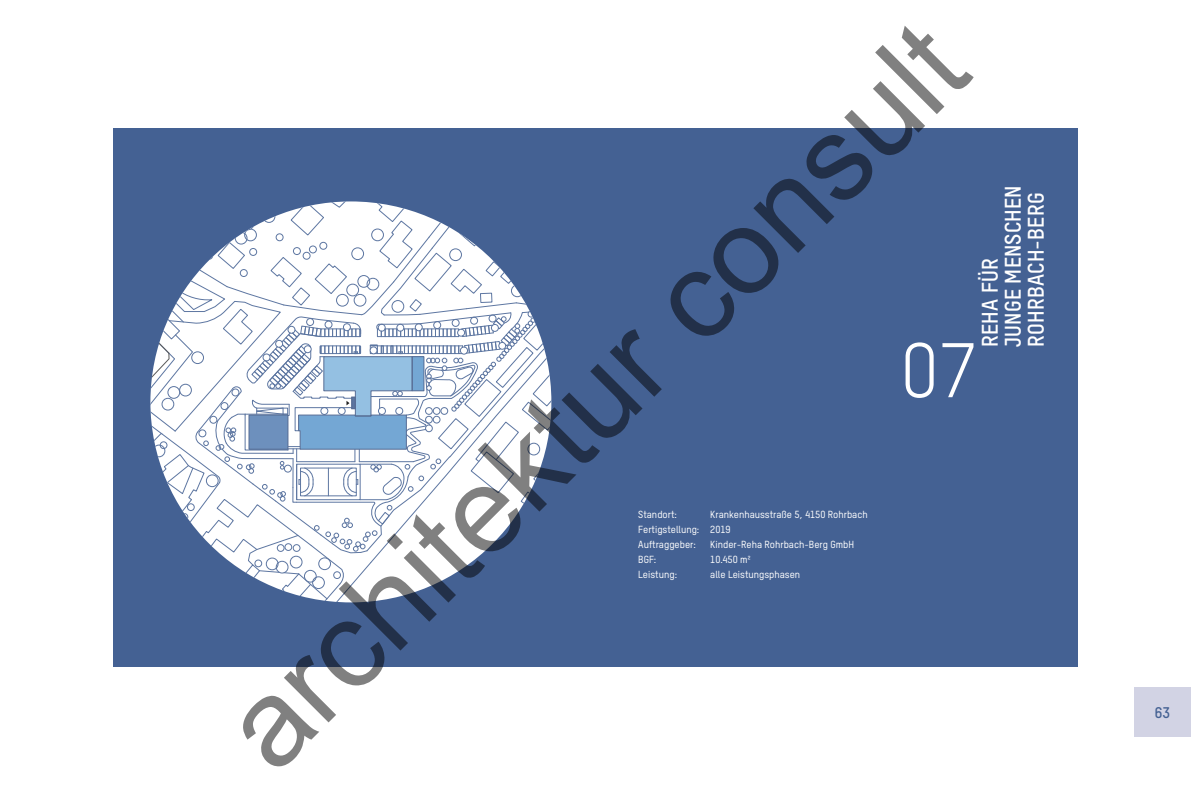
<style>
.page{position:relative;width:1191px;height:794px;background:#fff}
.page>*{position:absolute;margin:0;border:0;box-sizing:border-box;transform-origin:0 0}
.t1{font:121.8px "Arial";color:rgb(0 0 0/.5)}
.t2{font:75px "T Star Pro Regular";color:#fff}
.t3{font:22px/23px "T Star Pro Bold";letter-spacing:.01em;color:#fff}
.t4{font:15px "T Star Pro Bold";color:#446193}
.t5{font:10px/15px "T Star Pro Medium";color:#fff}
</style>
<div class="page">
<div style="left:113px;top:128px;width:964px;height:538px;background:#446193"></div>
<svg style="left:150px;top:201px;width:401px;height:401px"></svg>
<div style="left:412px;top:356px;width:12px;height:35px;border:1px solid #3e5785"></div>
<div style="left:249px;top:415px;width:39px;height:34px;border:1px solid #3e5785"></div>
<div style="left:1134px;top:687px;width:57px;height:50px;background:#d2d3e4"></div>
<h1 class="t1" style="left:188px;top:689px;width:990px;rotate:-45deg">architektur consult</h1>
<h3 class="t3" style="left:976px;top:347px;width:163px;rotate:-90deg">REHA FÜR<br>JUNGE MENSCHEN<br>ROHRBACH-BERG</h3>
<h2 class="t2" style="left:900px;top:318px;width:78px">07</h2>
<p class="t5" style="left:638px;top:506px;width:231px;text-indent:72px">Krankenhausstraße 5, 4150 Rohrbach<br>Fertigstellung: 2019<br>Auftraggeber:</p>
<p class="t5" style="left:638px;top:506px;width:40px">Standort:</p>
<p class="t5" style="left:710px;top:536px;width:145px">Kinder-Reha Rohrbach-Berg GmbH</p>
<p class="t5" style="left:638px;top:551px;width:20px">BGF:</p>
<p class="t5" style="left:710px;top:551px;width:42px">10.450 m²</p>
<p class="t5" style="left:638px;top:566px;width:40px">Leistung:</p>
<p class="t5" style="left:710px;top:566px;width:91px">alle Leistungsphasen</p>
<h3 class="t4" style="left:1155px;top:702px;width:17px">63</h3>
</div>
